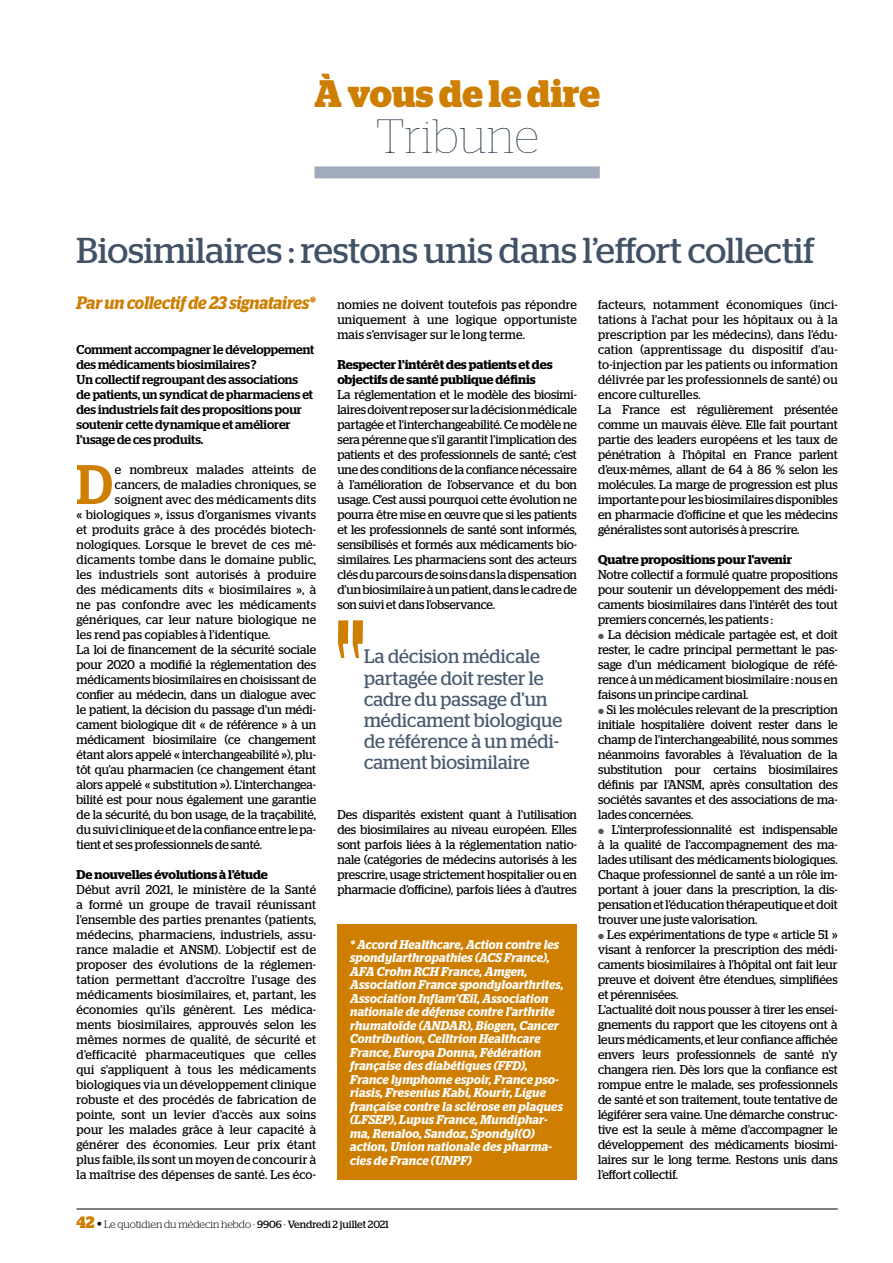
<style>
.page{position:relative;width:893px;height:1263px;background:#fff}
.page>*{position:absolute;margin:0;border:0;box-sizing:border-box;transform-origin:0 0}
.t1{font:500 55.65px "Stag";color:#ce7e00;scale:.95 1}
.t2{font:100 48px "Stag";letter-spacing:.025em;color:#304155;scale:.95 1}
.t3{font:700 38.25px "Stag";color:#ce7e00;scale:.95 1}
.t4{font:36px "Stag";color:#415266}
.t5{font:19.5px/21px "Stag";letter-spacing:.005em;color:#495b6f;scale:.95 1}
.t6{font:italic 600 18px "Stag";letter-spacing:-.005em;color:#ce7e00;scale:.92 1}
.t7{font:12.75px/15px "Stag";color:#000;text-align:justify;scale:.95 1}
.t8{font:12.75px/15px "Stag";letter-spacing:.02em;color:#000;scale:.95 1}
.t9{font:italic 600 12.75px/13.5px "Stag";letter-spacing:.015em;color:#fff;scale:.95 1}
.t10{font:500 12.75px/15px "Stag";color:#000}
.t11{font:600 12.75px/15px "Stag";letter-spacing:-.005em;color:#000}
.t12{font:300 10.5px "Stag";color:#000}
.s1{font-weight:700;font-size:16.5px;color:#ce7e00}
.s2{font-weight:400;font-size:15px}
.s3{font-weight:400}
.s4{color:#575756}
</style>
<div class="page">
<hr style="left:77px;top:1209px;width:761px;height:1px;background:#000">
<div style="left:314px;top:166px;width:286px;height:12px;background:#a1abbc"></div>
<div style="left:337px;top:924px;width:240px;height:255px;background:#ce7e00"></div>
<svg style="left:338px;top:620px;width:25px;height:38px"></svg>
<h3 class="t3" style="left:314px;top:71px;width:302px">À vous de le dire</h3>
<h2 class="t2" style="left:376px;top:109px;width:172px">Tribune</h2>
<h3 class="t4" style="left:77px;top:229px;width:740px">Biosimilaires : restons unis dans l’effort collectif</h3>
<h3 class="t6" style="left:77px;top:292px;width:261px">Par un collectif de 23 signataires*</h3>
<p class="t10" style="left:77px;top:342px;width:239px">Comment accompagner le développement des médicaments biosimilaires ?<br>Un collectif regroupant des associations de patients, un syndicat de pharmaciens et des industriels fait des propositions pour soutenir cette dynamique et améliorer l’usage de ces produits.</p>
<h1 class="t1" style="left:76px;top:452px;width:40px">D</h1>
<p class="t8" style="left:115px;top:462px;width:213px">e nombreux malades atteints de</p>
<p class="t8" style="left:115px;top:477px;width:213px">cancers, de maladies chroniques, se</p>
<p class="t8" style="left:115px;top:492px;width:213px">soignent avec des médicaments dits</p>
<p class="t7" style="left:77px;top:507px;width:254px">« biologiques », issus d’organismes vivants</p>
<p class="t7" style="left:77px;top:522px;width:254px">et produits grâce à des procédés biotech-</p>
<p class="t7" style="left:77px;top:537px;width:254px">nologiques. Lorsque le brevet de ces mé-</p>
<p class="t8" style="left:77px;top:552px;width:254px">dicaments tombe dans le domaine public,</p>
<p class="t7" style="left:77px;top:567px;width:254px">les industriels sont autorisés à produire</p>
<p class="t8" style="left:77px;top:582px;width:250px">des médicaments dits « biosimilaires », à</p>
<p class="t7" style="left:77px;top:597px;width:254px">ne pas confondre avec les médicaments</p>
<p class="t7" style="left:77px;top:612px;width:254px">génériques, car leur nature biologique ne</p>
<p class="t7" style="left:77px;top:627px;width:206px">les rend pas copiables à l’identique.</p>
<p class="t7" style="left:77px;top:642px;width:254px">La loi de financement de la sécurité sociale</p>
<p class="t7" style="left:77px;top:657px;width:254px">pour 2020 a modifié la réglementation des</p>
<p class="t7" style="left:77px;top:672px;width:254px">médicaments biosimilaires en choisissant de</p>
<p class="t7" style="left:77px;top:687px;width:254px">confier au médecin, dans un dialogue avec</p>
<p class="t7" style="left:77px;top:702px;width:254px">le patient, la décision du passage d’un médi-</p>
<p class="t7" style="left:77px;top:717px;width:254px">cament biologique dit « de référence » à un</p>
<p class="t7" style="left:77px;top:732px;width:254px">médicament biosimilaire (ce changement</p>
<p class="t7" style="left:77px;top:747px;width:254px">étant alors appelé « interchangeabilité »), plu-</p>
<p class="t7" style="left:77px;top:762px;width:254px">tôt qu’au pharmacien (ce changement étant</p>
<p class="t7" style="left:77px;top:777px;width:254px">alors appelé « substitution »). L’interchangea-</p>
<p class="t7" style="left:77px;top:792px;width:254px">bilité est pour nous également une garantie</p>
<p class="t7" style="left:77px;top:807px;width:254px">de la sécurité, du bon usage, de la traçabilité,</p>
<p class="t7" style="left:77px;top:822px;width:254px">du suivi clinique et de la confiance entre le pa-</p>
<p class="t7" style="left:77px;top:837px;width:197px">tient et ses professionnels de santé.</p>
<p class="t11" style="left:77px;top:867px;width:193px">De nouvelles évolutions à l’étude</p>
<p class="t8" style="left:77px;top:882px;width:254px">Début avril 2021, le ministère de la Santé a formé un groupe de travail réunissant l’ensemble des parties prenantes (patients, médecins, pharmaciens, industriels, assu&shy;rance maladie et ANSM). L’objectif est de proposer des évolutions de la réglemen&shy;tation permettant d’accroître l’usage des médicaments biosimilaires, et, partant, les économies qu’ils génèrent. Les médica&shy;ments biosimilaires, approuvés selon les mêmes normes de qualité, de sécurité et d’efficacité pharmaceutiques que celles qui s’appliquent à tous les médicaments biologiques via un développement clinique robuste et des procédés de fabrication de pointe, sont un levier d’accès aux soins pour les malades grâce à leur capacité à générer des économies. Leur prix étant plus faible, ils sont un moyen de concourir à la maîtrise des dépenses de santé. Les éco-</p>
<p class="t7" style="left:337px;top:297px;width:254px">nomies ne doivent toutefois pas répondre uniquement à une logique opportuniste mais s’envisager sur le long terme.</p>
<p class="t11" style="left:337px;top:357px;width:217px">Respecter l’intérêt des patients et des objectifs de santé publique définis</p>
<p class="t7" style="left:337px;top:387px;width:254px">La réglementation et le modèle des biosimi&shy;laires doivent reposer sur la décision médicale partagée et l’interchangeabilité. Ce modèle ne sera pérenne que s’il garantit l’implication des patients et des professionnels de santé; c’est une des conditions de la confiance nécessaire à l’amélioration de l’observance et du bon usage. C’est aussi pourquoi cette évolution ne pourra être mise en œuvre que si les patients et les professionnels de santé sont informés, sensibilisés et formés aux médicaments bio&shy;similaires. Les pharmaciens sont des acteurs clés du parcours de soins dans la dispensation d’un biosimilaire à un patient, dans le cadre de son suivi et dans l’observance.</p>
<h3 class="t5" style="left:364px;top:646px;width:210px">La décision médicale partagée doit rester le cadre du passage d’un médicament biologique de référence à un médi&shy;cament biosimilaire</h3>
<p class="t7" style="left:337px;top:807px;width:254px">Des disparités existent quant à l’utilisation des biosimilaires au niveau européen. Elles sont parfois liées à la réglementation natio&shy;nale (catégories de médecins autorisés à les prescrire, usage strictement hospitalier ou en pharmacie d’officine), parfois liées à d’autres</p>
<p class="t9" style="left:350px;top:937px;width:226px">* Accord Healthcare, Action contre les spondylarthropathies (ACS France), AFA Crohn RCH France, Amgen, Association France spondyloarthrites, Association Inflam’Œil, Association nationale de défense contre l’arthrite rhumatoïde (ANDAR), Biogen, Cancer Contribution, Celltrion Healthcare France, Europa Donna, Fédération française des diabétiques (FFD), France lymphome espoir, France pso&shy;riasis, Fresenius Kabi, Kourir, Ligue française contre la sclérose en plaques (LFSEP), Lupus France, Mundiphar&shy;ma, Renaloo, Sandoz, Spondyl(O) action, Union nationale des pharma&shy;cies de France (UNPF)</p>
<p class="t12" style="left:77px;top:1218px;width:314px"><span class="s1">42</span> <span class="s2">•</span> Le quotidien du médecin hebdo - <span class="s3">9906</span> - <span class="s3">Vendredi 2 juillet 2021</span></p>
<p class="t7" style="left:598px;top:297px;width:254px;text-align:left">facteurs, notamment économiques (inci&shy;tations à l’achat pour les hôpitaux ou à la prescription par les médecins), dans l’édu&shy;cation (apprentissage du dispositif d’au&shy;to-injection par les patients ou information délivrée par les professionnels de santé) ou encore culturelles.<br>La France est régulièrement présentée comme un mauvais élève. Elle fait pourtant partie des leaders européens et les taux de pénétration à l’hôpital en France parlent d’eux-mêmes, allant de 64 à 86 % selon les molécules. La marge de progression est plus importante pour les biosimilaires disponibles en pharmacie d’officine et que les médecins généralistes sont autorisés à prescrire.</p>
<p class="t11" style="left:598px;top:552px;width:196px">Quatre propositions pour l'avenir</p>
<p class="t7" style="left:598px;top:567px;width:254px">Notre collectif a formulé quatre propositions pour soutenir un développement des médi&shy;caments biosimilaires dans l’intérêt des tout premiers concernés, les patients :</p>
<p class="t7" style="left:598px;top:627px;width:254px"><span class="s4">●</span> La décision médicale partagée est, et doit rester, le cadre principal permettant le pas&shy;sage d’un médicament biologique de réfé- rence à un médicament biosimilaire : nous en faisons un principe cardinal.</p>
<p class="t7" style="left:598px;top:702px;width:254px"><span class="s4">●</span> Si les molécules relevant de la prescription initiale hospitalière doivent rester dans le champ de l’interchangeabilité, nous sommes néanmoins favorables à l’évaluation de la substitution pour certains biosimilaires définis par l’ANSM, après consultation des sociétés savantes et des associations de ma&shy;lades concernées.</p>
<p class="t7" style="left:598px;top:822px;width:254px"><span class="s4">●</span> L’interprofessionnalité est indispensable à la qualité de l’accompagnement des ma&shy;lades utilisant des médicaments biologiques.<br>Chaque professionnel de santé a un rôle im&shy;portant à jouer dans la prescription, la dis&shy;pensation et l’éducation thérapeutique et doit trouver une juste valorisation.</p>
<p class="t7" style="left:598px;top:927px;width:254px;text-align:left"><span class="s4">●</span> Les expérimentations de type « article 51 » visant à renforcer la prescription des médi&shy;caments biosimilaires à l’hôpital ont fait leur preuve et doivent être étendues, simplifiées et pérennisées.<br>L’actualité doit nous pousser à tirer les ensei&shy;gnements du rapport que les citoyens ont à leurs médicaments, et leur confiance affichée envers leurs professionnels de santé n’y changera rien. Dès lors que la confiance est rompue entre le malade, ses professionnels de santé et son traitement, toute tentative de légiférer sera vaine. Une démarche construc&shy;tive est la seule à même d’accompagner le développement des médicaments biosimi&shy;laires sur le long terme. Restons unis dans l’effort collectif.</p>
</div>
